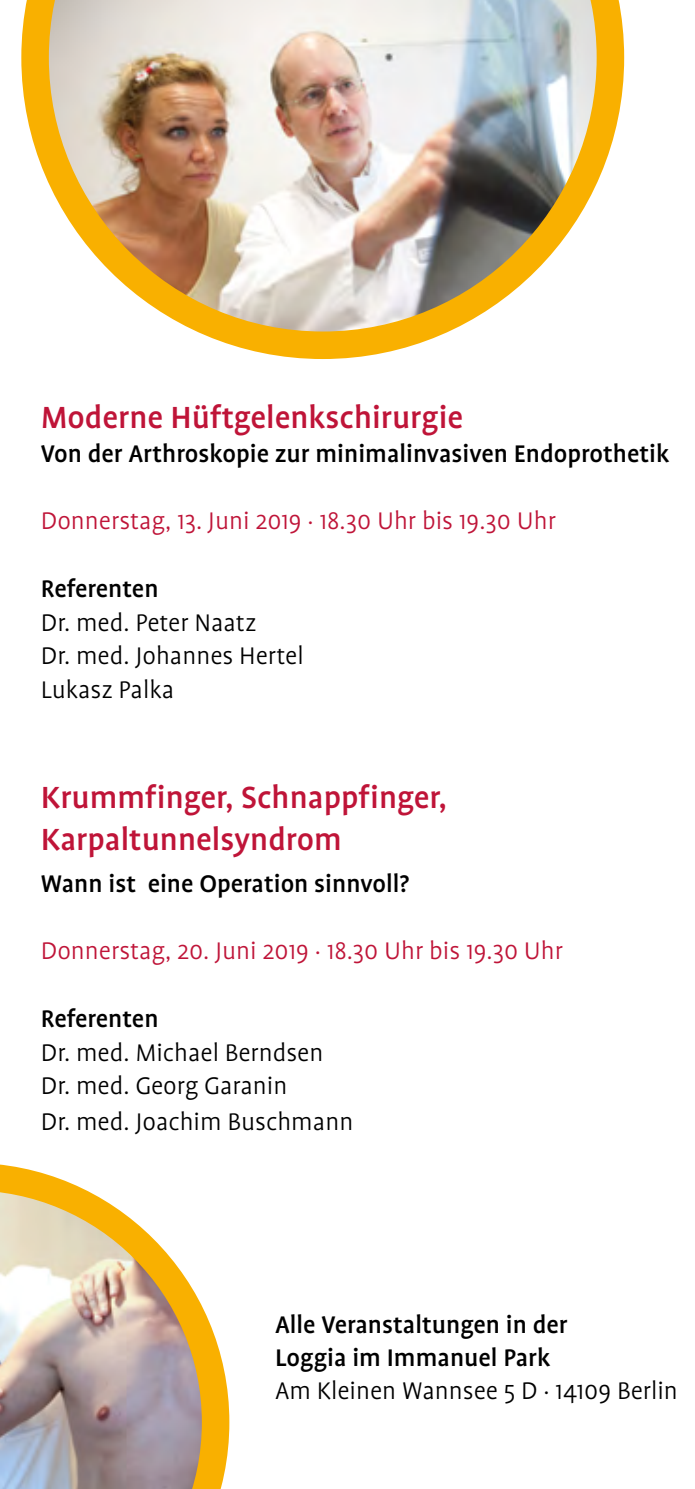
<style>
.page{position:relative;width:695px;height:1489px;background:#fff}
.page>*{position:absolute;margin:0;border:0;box-sizing:border-box;transform-origin:0 0}
.t1{font:500 35px/42px "Profile OT";color:#bf1438}
.t2{font:500 27.5px/33px "Profile OT";color:#000}
.t3{font:300 27.5px/33.8px "Profile OT";color:#000}
.t4{font:300 27.5px "Profile OT";color:#bf1438}
.s1{font-weight:500}
.s2{font-weight:300}
</style>
<div class="page">
<svg style="left:0;top:1164px;width:229px;height:324px"></svg>
<img style="left:21px;top:0;width:603px;height:359px">
<p class="t1" style="left:41px;top:397px;width:424px">Moderne Hüftgelenkschirurgie</p>
<p class="t2" style="left:41px;top:437px;width:630px">Von der Arthroskopie zur minimalinvasiven Endoprothetik</p>
<p class="t4" style="left:41px;top:505px;width:516px">Donnerstag, 13. Juni 2019 . 18.30 Uhr bis 19.30 Uhr</p>
<p class="t3" style="left:41px;top:572px;width:264px"><span class="s1">Referenten<br></span>Dr. med. Peter Naatz<br>Dr. med. Johannes Hertel<br>Lukasz Palka</p>
<p class="t1" style="left:41px;top:776px;width:408px">Krummfinger, Schnappfinger,<br>Karpaltunnelsyndrom</p>
<p class="t2" style="left:41px;top:867px;width:370px">Wann ist eine Operation sinnvoll?</p>
<p class="t4" style="left:41px;top:935px;width:524px">Donnerstag, 20. Juni 2019 . 18.30 Uhr bis 19.30 Uhr</p>
<p class="t3" style="left:41px;top:1001px;width:314px;line-height:34.5px"><span class="s1">Referenten<br></span>Dr. med. Michael Berndsen<br>Dr. med. Georg Garanin<br>Dr. med. Joachim Buschmann</p>
<p class="t2" style="left:275px;top:1308px;width:404px">Alle Veranstaltungen in der<br>Loggia im Immanuel Park<br><span class="s2">Am Kleinen Wannsee 5 D </span><sup>.</sup> <span class="s2">14109 Berlin</span></p>
</div>
